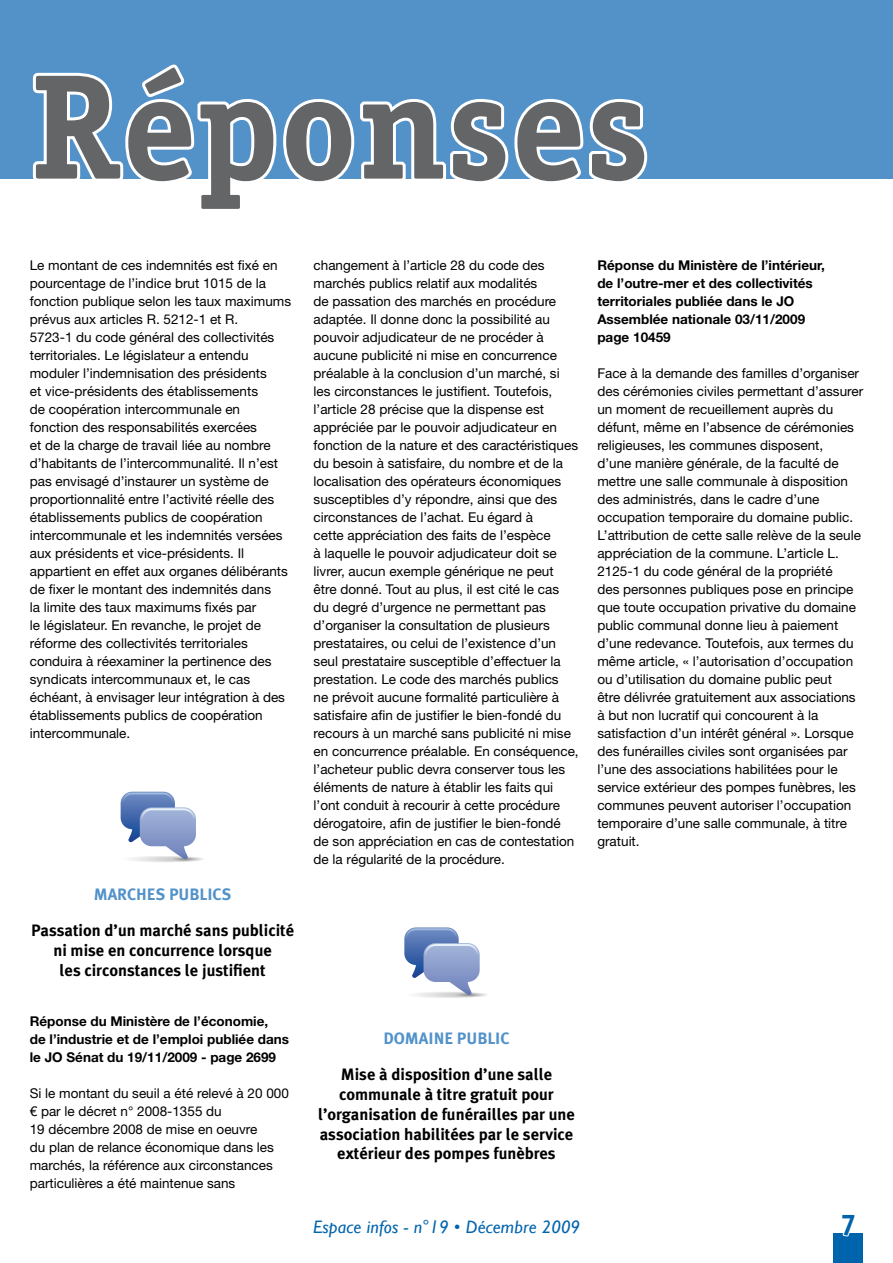
<style>
.page{position:relative;width:893px;height:1263px;background:#fff}
.page>*{position:absolute;margin:0;border:0;box-sizing:border-box;transform-origin:0 0}
.t1{font:700 150px "Officina Serif";color:#646567}
.t2{font:700 30px "Officina Serif";color:#0064ad}
.t3{font:italic 18px "Gill Sans";letter-spacing:.01em;color:#0064ad}
.t4{font:700 16.5px/19.8px "Meta Plus";color:#000;text-align:center}
.t5{font:700 16.5px "Meta Plus";color:#5292c9}
.t6{font:13.5px/18px "Helvetica Neue LT";color:#000}
.t7{font:700 13.5px/18px "Helvetica Neue LT";color:#000}
</style>
<div class="page">
<div style="left:0;top:0;width:893px;height:179px;background:#5292c9"></div>
<div style="left:833px;top:1233px;width:30px;height:30px;background:#0064ad"></div>
<svg style="left:842px;top:1233px;width:8px;height:4px"></svg>
<svg style="left:32px;top:64px;width:616px;height:115px"></svg>
<div style="left:121px;top:856px;width:84px;height:6px;background:#f7f7f6;border-radius:50%"></div>
<div style="left:122px;top:856px;width:82px;height:6px;background:#fefefe;border-radius:50%"></div>
<div style="left:125px;top:856px;width:79px;height:6px;background:#fbfafa;border-radius:50%"></div>
<div style="left:129px;top:856px;width:74px;height:6px;background:#f7f7f6;border-radius:50%"></div>
<div style="left:132px;top:856px;width:71px;height:6px;background:#f4f4f4;border-radius:50%"></div>
<div style="left:135px;top:856px;width:67px;height:6px;background:#f1f1f0;border-radius:50%"></div>
<div style="left:136px;top:856px;width:66px;height:6px;background:#e9e8e8;border-radius:50%"></div>
<div style="left:137px;top:857px;width:65px;height:5px;background:#efefee;border-radius:50%"></div>
<svg style="left:137px;top:857px;width:64px;height:5px"></svg>
<hr style="left:139px;top:857px;width:62px;height:4px;background:#e4e3e3;border-radius:50%">
<hr style="left:144px;top:857px;width:56px;height:4px;background:#e0dfde;border-radius:50%">
<hr style="left:151px;top:857px;width:48px;height:4px;background:#dadad9;border-radius:50%">
<hr style="left:156px;top:857px;width:42px;height:4px;background:#d5d5d4;border-radius:50%">
<hr style="left:157px;top:857px;width:40px;height:4px;background:#dbdbda;border-radius:50%">
<hr style="left:162px;top:858px;width:34px;height:3px;background:#d6d6d5;border-radius:50%">
<svg style="left:121px;top:792px;width:75px;height:68px"></svg>
<div style="left:408px;top:992px;width:80px;height:6px;background:#fcfcfb;border-radius:50%"></div>
<div style="left:409px;top:992px;width:79px;height:6px;background:#f4f3f3;border-radius:50%"></div>
<div style="left:410px;top:992px;width:77px;height:6px;background:#f9f9f9;border-radius:50%"></div>
<svg style="left:414px;top:992px;width:73px;height:6px"></svg>
<div style="left:415px;top:992px;width:71px;height:5px;background:#e9e8e8;border-radius:50%"></div>
<div style="left:419px;top:992px;width:67px;height:5px;background:#f1f1f0;border-radius:50%"></div>
<div style="left:419px;top:992px;width:66px;height:5px;background:#e7e6e6;border-radius:50%"></div>
<div style="left:424px;top:992px;width:61px;height:5px;background:#edeceb;border-radius:50%"></div>
<div style="left:424px;top:992px;width:60px;height:5px;background:#e4e3e3;border-radius:50%"></div>
<div style="left:427px;top:992px;width:57px;height:5px;background:#e9e8e8;border-radius:50%"></div>
<hr style="left:428px;top:993px;width:56px;height:4px;background:#e0dfdf;border-radius:50%">
<hr style="left:429px;top:993px;width:54px;height:4px;background:#e7e6e6;border-radius:50%">
<hr style="left:433px;top:993px;width:50px;height:4px;background:#dbdbda;border-radius:50%">
<hr style="left:434px;top:993px;width:48px;height:4px;background:#e2e1e0;border-radius:50%">
<hr style="left:438px;top:993px;width:44px;height:4px;background:#d6d6d5;border-radius:50%">
<hr style="left:439px;top:993px;width:42px;height:4px;background:#dddcdc;border-radius:50%">
<hr style="left:440px;top:993px;width:41px;height:4px;background:#d0d0d0;border-radius:50%">
<svg style="left:404px;top:927px;width:76px;height:69px"></svg>
<h1 class="t1" style="left:30px;top:34px;width:621px">Réponses</h1>
<p class="t6" style="left:30px;top:256px;width:263px">Le montant de ces indemnités est fixé en pourcentage de l’indice brut 1015 de la fonction publique selon les taux maximums prévus aux articles R. 5212-1 et R.<br>5723-1 du code général des collectivités territoriales. Le législateur a entendu moduler l’indemnisation des présidents<br>et vice-présidents des établissements<br>de coopération intercommunale en fonction des responsabilités exercées<br>et de la charge de travail liée au nombre d’habitants de l’intercommunalité. Il n’est pas envisagé d’instaurer un système de proportionnalité entre l’activité réelle des établissements publics de coopération intercommunale et les indemnités versées aux présidents et vice-présidents. Il appartient en effet aux organes délibérants de fixer le montant des indemnités dans<br>la limite des taux maximums fixés par<br>le législateur. En revanche, le projet de réforme des collectivités territoriales conduira à réexaminer la pertinence des syndicats intercommunaux et, le cas échéant, à envisager leur intégration à des établissements publics de coopération intercommunale.</p>
<p class="t5" style="left:94px;top:885px;width:11px">MARCHES</p>
<p class="t5" style="left:169px;top:885px;width:11px">PUB</p>
<p class="t5" style="left:200px;top:885px;width:17px">LICS</p>
<p class="t4" style="left:31px;top:920px;width:265px">Passation d’un marché sans publicité ni mise en concurrence lorsque<br>les circonstances le justifient</p>
<p class="t7" style="left:30px;top:1012px;width:261px">Réponse du Ministère de l’économie,<br>de l’industrie et de l’emploi publiée dans le JO Sénat du 19/11/2009 - page 2699</p>
<p class="t6" style="left:30px;top:1084px;width:261px">Si le montant du seuil a été relevé à 20 000 € par le décret n° 2008-1355 du<br>19 décembre 2008 de mise en oeuvre<br>du plan de relance économique dans les marchés, la référence aux circonstances particulières a été maintenue sans</p>
<p class="t6" style="left:314px;top:256px;width:267px">changement à l’article 28 du code des marchés publics relatif aux modalités<br>de passation des marchés en procédure adaptée. Il donne donc la possibilité au pouvoir adjudicateur de ne procéder à aucune publicité ni mise en concurrence préalable à la conclusion d’un marché, si les circonstances le justifient. Toutefois, l’article 28 précise que la dispense est appréciée par le pouvoir adjudicateur en fonction de la nature et des caractéristiques du besoin à satisfaire, du nombre et de la localisation des opérateurs économiques susceptibles d’y répondre, ainsi que des circonstances de l’achat. Eu égard à<br>cette appréciation des faits de l’espèce<br>à laquelle le pouvoir adjudicateur doit se livrer, aucun exemple générique ne peut être donné. Tout au plus, il est cité le cas<br>du degré d’urgence ne permettant pas d’organiser la consultation de plusieurs prestataires, ou celui de l’existence d’un seul prestataire susceptible d’effectuer la prestation. Le code des marchés publics<br>ne prévoit aucune formalité particulière à satisfaire afin de justifier le bien-fondé du recours à un marché sans publicité ni mise en concurrence préalable. En conséquence, l’acheteur public devra conserver tous les éléments de nature à établir les faits qui l’ont conduit à recourir à cette procédure dérogatoire, afin de justifier le bien-fondé de son appréciation en cas de contestation de la régularité de la procédure.</p>
<p class="t7" style="left:597px;top:256px;width:229px">Réponse du Ministère de l’intérieur, de l’outre-mer et des collectivités territoriales publiée dans le JO<br>Assemblée nationale 03/11/2009 page 10459</p>
<p class="t6" style="left:597px;top:364px;width:267px">Face à la demande des familles d’organiser des cérémonies civiles permettant d’assurer un moment de recueillement auprès du défunt, même en l’absence de cérémonies religieuses, les communes disposent,<br>d’une manière générale, de la faculté de mettre une salle communale à disposition des administrés, dans le cadre d’une occupation temporaire du domaine public.<br>L’attribution de cette salle relève de la seule appréciation de la commune. L’article L.<br>2125-1 du code général de la propriété<br>des personnes publiques pose en principe que toute occupation privative du domaine public communal donne lieu à paiement d’une redevance. Toutefois, aux termes du même article, « l’autorisation d’occupation ou d’utilisation du domaine public peut<br>être délivrée gratuitement aux associations à but non lucratif qui concourent à la satisfaction d’un intérêt général ». Lorsque des funérailles civiles sont organisées par l’une des associations habilitées pour le service extérieur des pompes funèbres, les communes peuvent autoriser l’occupation temporaire d’une salle communale, à titre gratuit.</p>
<p class="t5" style="left:383px;top:1029px;width:11px">DOMAINE</p>
<p class="t5" style="left:457px;top:1029px;width:11px">PUB</p>
<p class="t5" style="left:487px;top:1029px;width:16px">LIC</p>
<p class="t4" style="left:318px;top:1064px;width:258px">Mise à disposition d’une salle communale à titre gratuit pour l’organisation de funérailles par une association habilitées par le service extérieur des pompes funèbres</p>
<h3 class="t3" style="left:313px;top:1217px;width:268px">Espace infos - n°19 • Décembre 2009</h3>
<h2 class="t2" style="left:840px;top:1206px;width:18px">7</h2>
</div>
